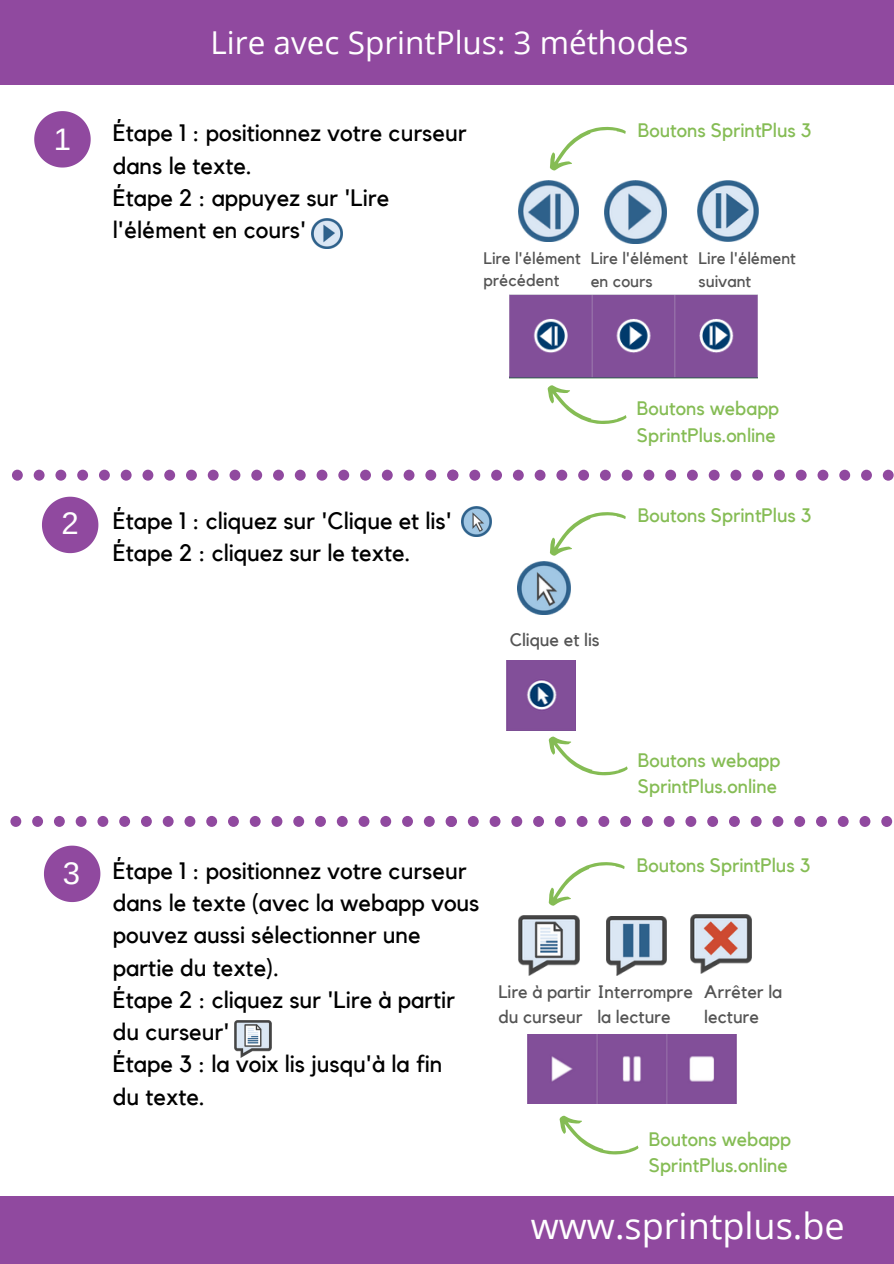
<style>
.page{position:relative;width:894px;height:1264px;background:#fff}
.page>*{position:absolute;margin:0;border:0;box-sizing:border-box;transform-origin:0 0}
.t1{font:36px "Open Sans";color:#fff}
.t2{font:31.5px "Open Sans";color:#fff}
.t3{font:31.05px "Arimo";color:#fff}
.t4{font:23.7px/32.2px "Kollektif";color:#000}
.t5{font:19.5px/26.4px "Kollektif";color:#85bc54}
.t6{font:18px/24.5px "Kollektif";color:#545454}
.t7{font:16.65px/22.6px "Kollektif";color:#545454}
</style>
<div class="page">
<div style="left:0;top:1195px;width:893px;height:68px;background:#90499f"></div>
<div style="left:0;top:0;width:893px;height:85px;background:#90499f"></div>
<svg style="left:34px;top:111px;width:57px;height:56px"></svg>
<svg style="left:42px;top:496px;width:56px;height:57px"></svg>
<svg style="left:44px;top:845px;width:56px;height:57px"></svg>
<img style="left:509px;top:294px;width:248px;height:84px">
<img style="left:506px;top:660px;width:69px;height:70px">
<img style="left:527px;top:1034px;width:209px;height:69px">
<svg style="left:550px;top:126px;width:76px;height:45px"></svg>
<svg style="left:547px;top:385px;width:80px;height:39px"></svg>
<svg style="left:549px;top:512px;width:77px;height:44px"></svg>
<svg style="left:542px;top:730px;width:86px;height:46px"></svg>
<svg style="left:559px;top:1115px;width:80px;height:40px"></svg>
<svg style="left:548px;top:862px;width:77px;height:44px"></svg>
<svg style="left:12px;top:469px;width:881px;height:11px"></svg>
<svg style="left:10px;top:816px;width:881px;height:11px"></svg>
<img style="left:518px;top:181px;width:60px;height:61px">
<img style="left:604px;top:181px;width:62px;height:63px">
<img style="left:697px;top:181px;width:61px;height:61px">
<img style="left:517px;top:561px;width:53px;height:53px">
<img style="left:461px;top:506px;width:31px;height:30px">
<img style="left:312px;top:218px;width:30px;height:30px">
<img style="left:518px;top:915px;width:61px;height:60px">
<img style="left:606px;top:916px;width:60px;height:59px">
<img style="left:690px;top:914px;width:61px;height:59px">
<img style="left:234px;top:1020px;width:37px;height:36px">
<h3 class="t3" style="left:54px;top:121px;width:19px">1</h3>
<h2 class="t2" style="left:210px;top:21px;width:479px">Lire avec SprintPlus: 3 méthodes</h2>
<p class="t4" style="left:113px;top:118px;width:355px">Étape 1 : positionnez votre curseur dans le texte.<br>Étape 2 : appuyez sur 'Lire l'élément en cours'</p>
<p class="t5" style="left:637px;top:117px;width:175px">Boutons SprintPlus 3</p>
<p class="t7" style="left:483px;top:247px;width:99px">Lire l'élément précédent</p>
<p class="t7" style="left:590px;top:247px;width:99px">Lire l'élément en cours</p>
<p class="t7" style="left:698px;top:247px;width:99px">Lire l'élément suivant</p>
<h3 class="t3" style="left:61px;top:505px;width:19px">2</h3>
<p class="t4" style="left:113px;top:505px;width:340px">Étape 1 : cliquez sur 'Clique et lis'<br>Étape 2 : cliquez sur le texte.</p>
<p class="t5" style="left:636px;top:396px;width:144px">Boutons webapp<br>SprintPlus.online</p>
<p class="t5" style="left:637px;top:503px;width:175px">Boutons SprintPlus 3</p>
<p class="t6" style="left:509px;top:628px;width:91px">Clique et lis</p>
<h3 class="t3" style="left:63px;top:856px;width:19px">3</h3>
<p class="t5" style="left:637px;top:747px;width:144px">Boutons webapp<br>SprintPlus.online</p>
<p class="t4" style="left:113px;top:855px;width:368px">Étape 1 : positionnez votre curseur dans le texte (avec la webapp vous pouvez aussi sélectionner une partie du texte).<br>Étape 2 : cliquez sur 'Lire à partir du curseur'<br>Étape 3 : la voix lis jusqu'à la fin<br>du texte.</p>
<p class="t5" style="left:636px;top:852px;width:175px">Boutons SprintPlus 3</p>
<p class="t6" style="left:498px;top:980px;width:196px">Lire à partir Interrompre du curseur</p>
<p class="t6" style="left:597px;top:1004px;width:75px">la lecture</p>
<p class="t6" style="left:704px;top:980px;width:79px">Arrêter la lecture</p>
<p class="t5" style="left:648px;top:1126px;width:144px">Boutons webapp<br>SprintPlus.online</p>
<h1 class="t1" style="left:531px;top:1200px;width:315px">www.sprintplus.be</h1>
</div>
